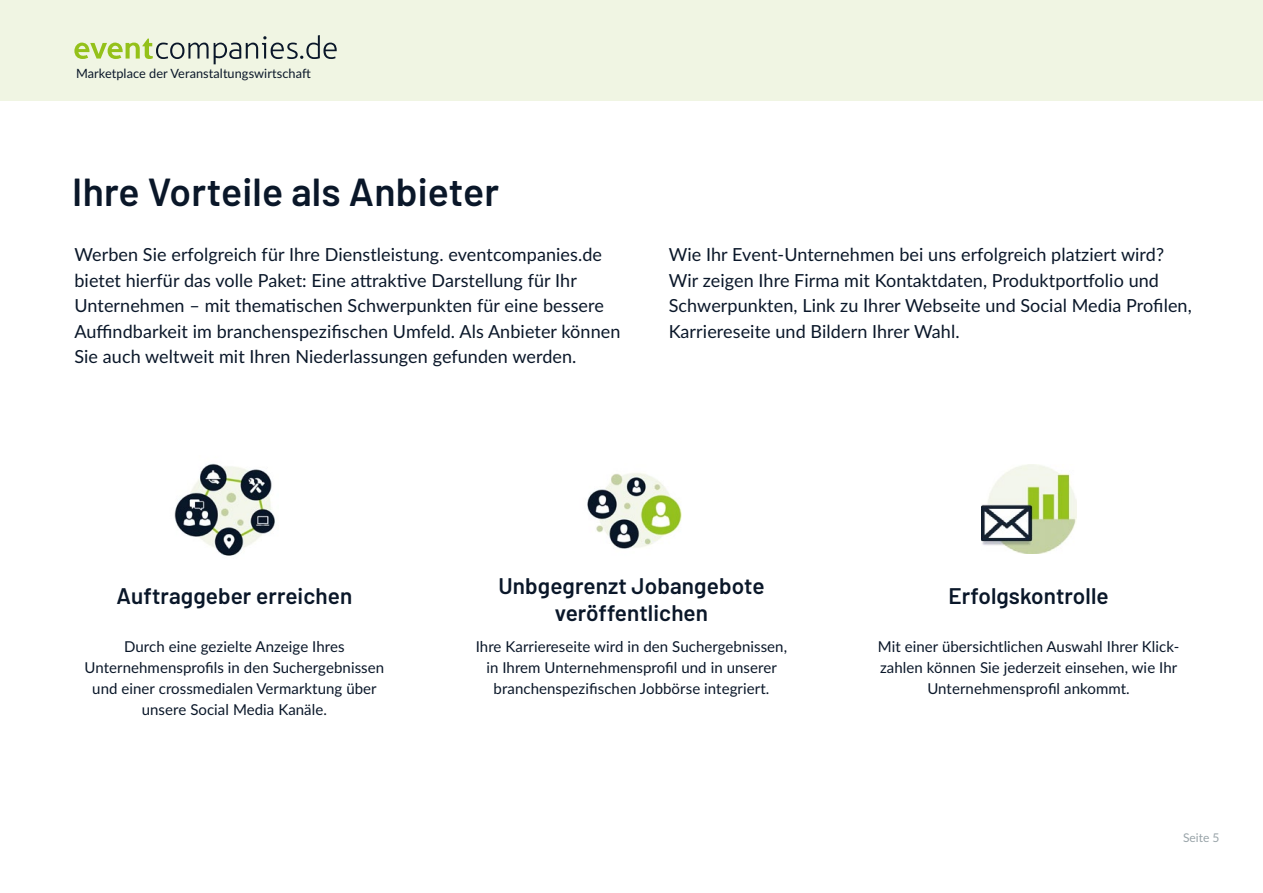
<style>
.page{position:relative;width:1263px;height:893px;background:#fff}
.page>*{position:absolute;margin:0;border:0;box-sizing:border-box;transform-origin:0 0}
.t1{font:600 39px "Barlow";letter-spacing:.005em;color:#0a1729}
.t2{font:600 22.5px/27px "Barlow";letter-spacing:.005em;color:#0a1729;text-align:center}
.t3{font:18px/25.5px "Lato";letter-spacing:.005em;color:#0a1729}
.t4{font:15px/21px "Lato";letter-spacing:.005em;color:#0a1729;text-align:center}
.t5{font:12.75px "Lato";letter-spacing:.005em;color:#0a1729}
.t6{font:12px "Lato";color:#99a4a9}
</style>
<div class="page">
<div style="left:0;top:0;width:1263px;height:101px;background:#f0f5e3"></div>
<svg style="left:74px;top:35px;width:263px;height:29px"></svg>
<img style="left:174px;top:463px;width:101px;height:93px">
<img style="left:587px;top:473px;width:95px;height:76px">
<img style="left:981px;top:465px;width:95px;height:89px">
<p class="t5" style="left:76px;top:64px;width:236px">Marketplace der Veranstaltungswirtschaft</p>
<h1 class="t1" style="left:72px;top:163px;width:428px">Ihre Vorteile als Anbieter</h1>
<p class="t3" style="left:74px;top:241px;width:548px">Werben Sie erfolgreich für Ihre Dienstleistung. eventcompanies.de bietet hierfür das volle Paket: Eine attraktive Darstellung für Ihr Unternehmen – mit thematischen Schwerpunkten für eine bessere Auffindbarkeit im branchenspezifischen Umfeld. Als Anbieter können Sie auch weltweit mit Ihren Niederlassungen gefunden werden.</p>
<p class="t3" style="left:669px;top:241px;width:525px">Wie Ihr Event-Unternehmen bei uns erfolgreich platziert wird?<br>Wir zeigen Ihre Firma mit Kontaktdaten, Produktportfolio und Schwerpunkten, Link zu Ihrer Webseite und Social Media Profilen, Karriereseite und Bildern Ihrer Wahl.</p>
<p class="t2" style="left:498px;top:571px;width:268px">Unbgegrenzt Jobangebote veröffentlichen</p>
<p class="t2" style="left:116px;top:581px;width:237px">Auftraggeber erreichen</p>
<p class="t2" style="left:948px;top:581px;width:162px">Erfolgskontrolle</p>
<p class="t4" style="left:85px;top:635px;width:301px">Durch eine gezielte Anzeige Ihres Unternehmensprofils in den Suchergebnissen und einer crossmedialen Vermarktung über unsere Social Media Kanäle.</p>
<p class="t4" style="left:476px;top:635px;width:313px">Ihre Karriereseite wird in den Suchergebnissen, in Ihrem Unternehmensprofil und in unserer branchenspezifischen Jobbörse integriert.</p>
<p class="t4" style="left:878px;top:635px;width:303px">Mit einer übersichtlichen Auswahl Ihrer Klick&shy;zahlen können Sie jederzeit einsehen, wie Ihr<br>Unternehmensprofil ankommt.</p>
<p class="t6" style="left:1183px;top:829px;width:38px">Seite 5</p>
</div>
